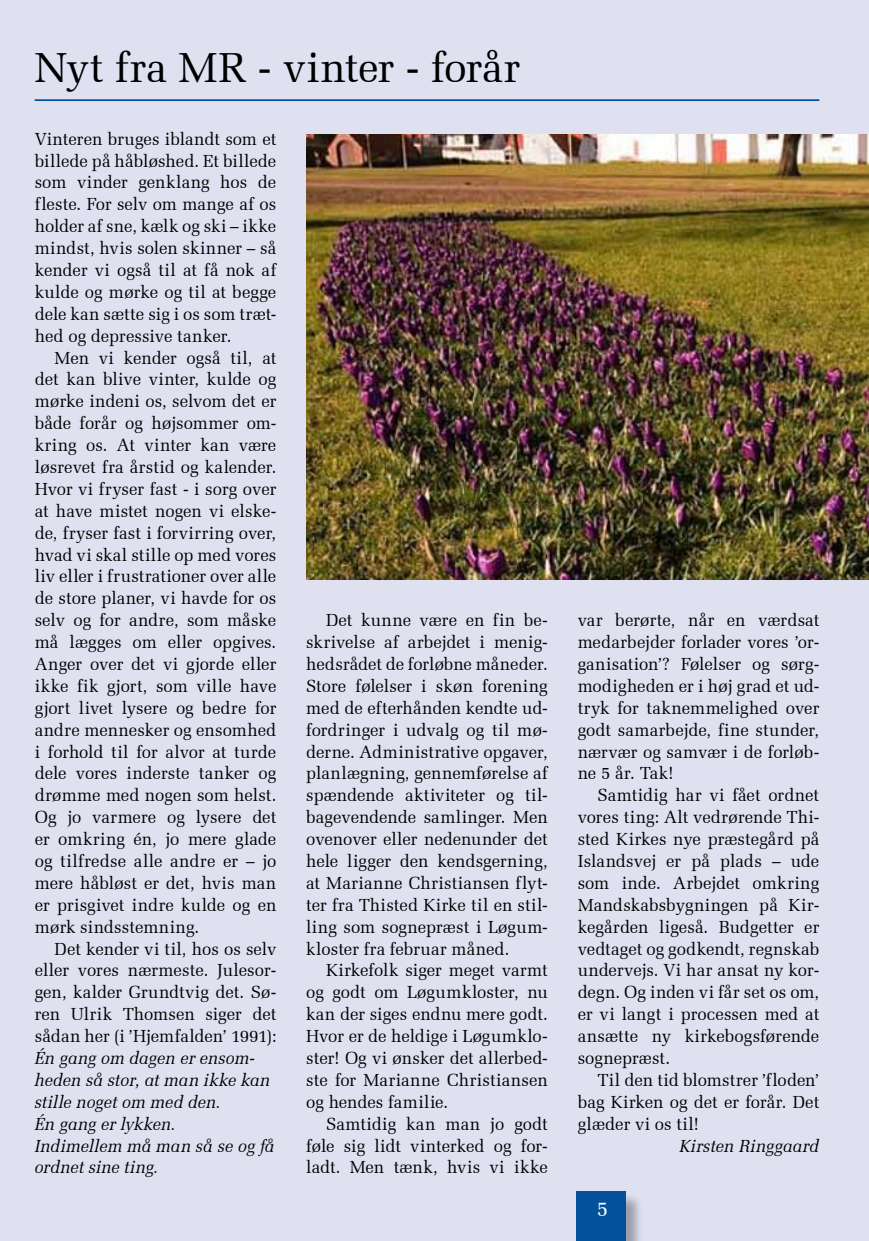
<style>
.page{position:relative;width:869px;height:1241px;background:#fff}
.page>*{position:absolute;margin:0;border:0;box-sizing:border-box;transform-origin:0 0}
.t1{font:42px "Zapf Elliptical 711 BT";letter-spacing:-.005em;color:#000}
.t2{font:21px "Zapf Elliptical 711 BT";color:#fff}
.t3{font:17.5px/21.9px "Zapf Elliptical 711 BT";color:#000;text-align:justify}
.t4{font:italic 17.5px/21.9px "Zapf Elliptical 711 BT";color:#000}
</style>
<div class="page">
<div style="left:0;top:0;width:868px;height:1240px;background:#dfe1f1"></div>
<hr style="left:35px;top:99px;width:784px;height:2px;background:#02519a">
<img style="left:306px;top:134px;width:562px;height:445px">
<div style="left:577px;top:1192px;width:67px;height:48px;background:#000;opacity:.3"></div>
<div style="left:575px;top:1191px;width:50px;height:49px;background:#02519a"></div>
<h1 class="t1" style="left:35px;top:42px;width:486px">Nyt fra MR - vinter - forår</h1>
<p class="t3" style="left:35px;top:128px;width:243px">Vinteren bruges iblandt som et billede på håbløshed. Et billede som vinder genklang hos de fleste. For selv om mange af os holder af sne, kælk og ski – ikke mindst, hvis solen skinner – så kender vi også til at få nok af kulde og mørke og til at begge dele kan sætte sig i os som træt&shy;hed og depressive tanker.</p>
<p class="t3" style="left:35px;top:346px;width:243px;text-indent:20px">Men vi kender også til, at det kan blive vinter, kulde og mørke indeni os, selvom det er både forår og højsommer om&shy;kring os. At vinter kan være løsrevet fra årstid og kalender.<br>Hvor vi fryser fast - i sorg over at have mistet nogen vi elske&shy;de, fryser fast i forvirring over, hvad vi skal stille op med vores liv eller i frustrationer over alle de store planer, vi havde for os selv og for andre, som måske må lægges om eller opgives.<br>Anger over det vi gjorde eller ikke fik gjort, som ville have gjort livet lysere og bedre for andre mennesker og ensomhed i forhold til for alvor at turde dele vores inderste tanker og drømme med nogen som helst.<br>Og jo varmere og lysere det er omkring én, jo mere glade og tilfredse alle andre er – jo mere håbløst er det, hvis man er prisgivet indre kulde og en mørk sindsstemning.</p>
<p class="t3" style="left:35px;top:937px;width:243px;text-indent:20px">Det kender vi til, hos os selv eller vores nærmeste. Julesor&shy;gen, kalder Grundtvig det. Sø&shy;ren Ulrik Thomsen siger det sådan her (i ’Hjemfalden’ 1991):</p>
<p class="t4" style="left:35px;top:1046px;width:241px">Én gang om dagen er ensom&shy;heden så stor, at man ikke kan stille noget om med den.<br>Én gang er lykken.<br>Indimellem må man så se og få ordnet sine ting.</p>
<p class="t3" style="left:306px;top:609px;width:243px;text-indent:20px">Det kunne være en fin be&shy;skrivelse af arbejdet i menig&shy;hedsrådet de forløbne måneder.<br>Store følelser i skøn forening med de efterhånden kendte ud&shy;fordringer i udvalg og til mø&shy;derne. Administrative opgaver, planlægning, gennemførelse af spændende aktiviteter og til&shy;bagevendende samlinger. Men ovenover eller nedenunder det hele ligger den kendsgerning, at Marianne Christiansen flyt&shy;ter fra Thisted Kirke til en stil&shy;ling som sognepræst i Løgum&shy;kloster fra februar måned.</p>
<p class="t3" style="left:306px;top:959px;width:243px;text-indent:20px">Kirkefolk siger meget varmt og godt om Løgumkloster, nu kan der siges endnu mere godt.<br>Hvor er de heldige i Løgumklo&shy;ster! Og vi ønsker det allerbed&shy;ste for Marianne Christiansen og hendes familie.</p>
<p class="t3" style="left:306px;top:1112px;width:243px;text-indent:20px">Samtidig kan man jo godt føle sig lidt vinterked og for&shy;ladt. Men tænk, hvis vi ikke</p>
<p class="t3" style="left:577px;top:609px;width:243px">var berørte, når en værdsat medarbejder forlader vores ’or&shy;ganisation’? Følelser og sørg&shy;modigheden er i høj grad et ud&shy;tryk for taknemmelighed over godt samarbejde, fine stunder, nærvær og samvær i de forløb&shy;ne 5 år. Tak!</p>
<p class="t3" style="left:577px;top:784px;width:243px;text-indent:20px">Samtidig har vi fået ordnet vores ting: Alt vedrørende Thi&shy;sted Kirkes nye præstegård på Islandsvej er på plads – ude som inde. Arbejdet omkring Mandskabsbygningen på Kir&shy;kegården ligeså. Budgetter er vedtaget og godkendt, regnskab undervejs. Vi har ansat ny kor&shy;degn. Og inden vi får set os om, er vi langt i processen med at ansætte ny kirkebogsførende sognepræst.</p>
<p class="t3" style="left:577px;top:1068px;width:243px;text-indent:20px">Til den tid blomstrer ’floden’ bag Kirken og det er forår. Det glæder vi os til!</p>
<p class="t4" style="left:679px;top:1134px;width:141px">Kirsten Ringgaard</p>
<p class="t2" style="left:596px;top:1196px;width:13px">5</p>
</div>
